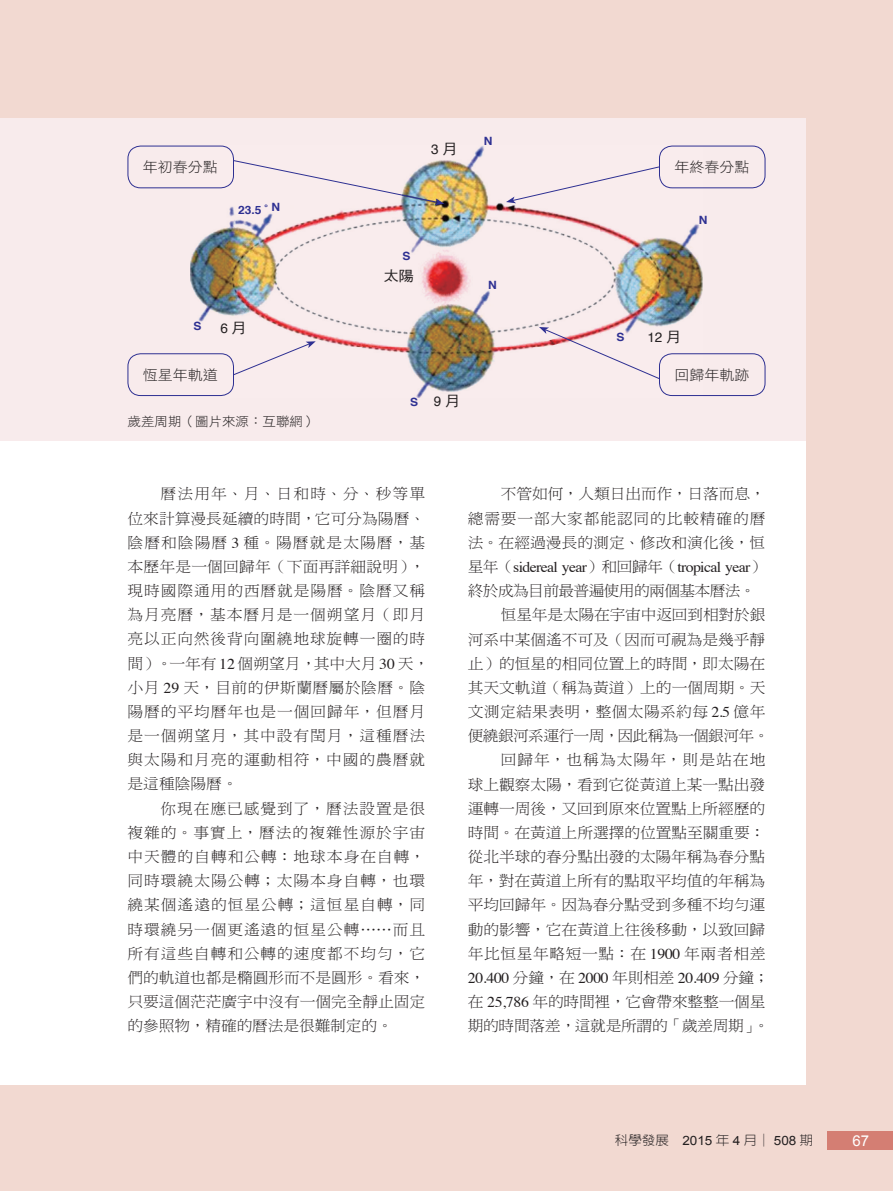
<style>
.page{position:relative;width:893px;height:1191px;background:#f2d9d1}
.page>*{position:absolute;margin:0;border:0;box-sizing:border-box;transform-origin:0 0}
.t1{font:15px/24.2px "DF Ming Std W3";letter-spacing:-.005em;color:#231f20;text-align:justify;scale:1.05 1}
.t2{font:15px/24.2px "DF Ming Std W3";letter-spacing:.055em;color:#231f20;scale:1.05 1}
.t3{font:15px "DF Ming Std W3";letter-spacing:-.04em;color:#231f20;scale:1.05 1}
.t4{font:15px "Times";letter-spacing:-.04em;color:#231f20;scale:1.05 1}
.t5{font:15px "Times";letter-spacing:-.02em;color:#231f20;scale:1.05 1}
.t6{font:15px "DF Ming Std W3";letter-spacing:.025em;color:#231f20;scale:1.05 1}
.t7{font:15px "DF Ming Std W3";letter-spacing:.04em;color:#231f20;scale:1.05 1}
.t8{font:15px "DF Ming Std W3";letter-spacing:.065em;color:#231f20;scale:1.05 1}
.t9{font:15px "Arial";color:#fff}
.t10{font:14.25px "DF Hei Std W3";color:#231f20;scale:1.05 1}
.t11{font:14.25px "DF Hei Std W5";color:#231f20;scale:1.05 1}
.t12{font:13.65px "Helvetica";color:#231f20}
.t13{font:300 12.9px "AR New Hei B5";color:#231f20;scale:1.05 1}
.t14{font:12.9px "DF Hei Std W3";color:#231f20;scale:1.05 1}
.t15{font:700 11.4px "Helvetica";color:#2e3092;scale:1.05 1}
.s1{font-family:"DF Hei Std W7";font-weight:400}
.s2{font-family:"DF Hei Std W5";font-size:14.25px}
.s3{font-family:"Times"}
.s4{font-family:"DF Ming Std W3"}
.s5{font-family:"Arial";font-weight:400}
</style>
<div class="page">
<div style="left:0;top:118px;width:805px;height:966px;background:#fff"></div>
<div style="left:828px;top:1131px;width:65px;height:18px;background:#d47e73"></div>
<div style="left:0;top:118px;width:805px;height:322px;background:#f8ebec"></div>
<img style="left:190px;top:146px;width:513px;height:252px">
<div style="left:128px;top:146px;width:106px;height:42px;border:1px solid #2e3092;border-radius:13px"></div>
<div style="left:128px;top:353px;width:106px;height:43px;border:1px solid #2e3092;border-radius:13px"></div>
<div style="left:659px;top:353px;width:106px;height:43px;border:1px solid #2e3092;border-radius:13px"></div>
<div style="left:659px;top:146px;width:106px;height:42px;border:1px solid #2e3092;border-radius:13px"></div>
<svg style="left:506px;top:166px;width:154px;height:37px"></svg>
<svg style="left:539px;top:327px;width:121px;height:52px"></svg>
<img style="left:233px;top:160px;width:211px;height:45px">
<svg style="left:233px;top:341px;width:83px;height:34px"></svg>
<p class="t10" style="left:143px;top:159px;width:73px">年初春分點</p>
<p class="t15" style="left:272px;top:197px;width:10px">N</p>
<p class="t15" style="left:238px;top:200px;width:38px">23.5 <span class="s1">°</span></p>
<p class="t15" style="left:194px;top:316px;width:9px">S</p>
<p class="t12" style="left:220px;top:317px;width:28px">6 <span class="s2">月</span></p>
<p class="t12" style="left:431px;top:138px;width:28px">3 <span class="s2">月</span></p>
<p class="t15" style="left:484px;top:132px;width:10px">N</p>
<p class="t15" style="left:403px;top:246px;width:9px">S</p>
<p class="t11" style="left:384px;top:268px;width:30px">太陽</p>
<p class="t15" style="left:488px;top:276px;width:10px">N</p>
<p class="t10" style="left:674px;top:159px;width:73px">年終春分點</p>
<p class="t15" style="left:699px;top:210px;width:10px">N</p>
<p class="t15" style="left:617px;top:327px;width:9px">S</p>
<p class="t12" style="left:647px;top:327px;width:35px">12 <span class="s2">月</span></p>
<p class="t10" style="left:143px;top:367px;width:73px">恆星年軌道</p>
<p class="t10" style="left:674px;top:367px;width:73px">回歸年軌跡</p>
<p class="t14" style="left:128px;top:414px;width:181px">歲差周期（圖片來源：互聯網）</p>
<p class="t15" style="left:410px;top:393px;width:9px">S</p>
<p class="t12" style="left:434px;top:390px;width:28px">9 <span class="s2">月</span></p>
<p class="t2" style="left:128px;top:482px;width:289px;text-indent:33px">曆法用年、月、日和時、分、秒等單位來計算漫長延續的時間，它可分為陽曆、陰曆和陰陽曆 <span class="s3">3</span> 種。陽曆就是太陽曆，基本歷年是一個回歸年（下面再詳細說明），現時國際通用的西曆就是陽曆。陰曆又稱為月亮曆，基本曆月是一個朔望月（即月亮以正向然後背向圍繞地球旋轉一圈的時間）。一年有 <span class="s3">12</span> 個朔望月，其中大月 <span class="s3">30</span> 天，小月 <span class="s3">29</span> 天，目前的伊斯蘭曆屬於陰曆。陰陽曆的平均曆年也是一個回歸年，但曆月是一個朔望月，其中設有閏月，這種曆法與太陽和月亮的運動相符，中國的農曆就是這種陰陽曆。</p>
<p class="t1" style="left:128px;top:796px;width:285px;text-indent:33px">你現在應已感覺到了，曆法設置是很複雜的。事實上，曆法的複雜性源於宇宙中天體的自轉和公轉：地球本身在自轉，同時環繞太陽公轉；太陽本身自轉，也環繞某個遙遠的恒星公轉；這恒星自轉，同時環繞另一個更遙遠的恒星公轉⋯⋯而且所有這些自轉和公轉的速度都不均勻，它們的軌道也都是橢圓形而不是圓形。看來，只要這個茫茫廣宇中沒有一個完全靜止固定的參照物，精確的曆法是很難制定的。</p>
<p class="t1" style="left:468px;top:482px;width:285px;text-indent:33px">不管如何，人類日出而作，日落而息，總需要一部大家都能認同的比較精確的曆法。在經過漫長的測定、修改和演化後，恒</p>
<p class="t4" style="left:468px;top:553px;width:285px"><span class="s4">星年（</span>sidereal year<span class="s4">）和回歸年（</span>tropical year<span class="s4">）</span></p>
<p class="t3" style="left:468px;top:582px;width:276px">終於成為目前最普遍使用的兩個基本曆法。</p>
<p class="t1" style="left:501px;top:602px;width:254px">恒星年是太陽在宇宙中返回到相對於銀</p>
<p class="t1" style="left:468px;top:627px;width:285px">河系中某個遙不可及（因而可視為是幾乎靜</p>
<p class="t1" style="left:468px;top:651px;width:285px">止）的恒星的相同位置上的時間，即太陽在</p>
<p class="t1" style="left:468px;top:675px;width:285px">其天文軌道（稱為黃道）上的一個周期。天</p>
<p class="t6" style="left:468px;top:703px;width:285px">文測定結果表明，整個太陽系約每 <span class="s3">2.5</span> 億年</p>
<p class="t3" style="left:468px;top:727px;width:289px">便繞銀河系運行一周，因此稱為一個銀河年。</p>
<p class="t8" style="left:501px;top:752px;width:254px">回歸年，也稱為太陽年，則是站在地</p>
<p class="t1" style="left:468px;top:772px;width:285px">球上觀察太陽，看到它從黃道上某一點出發</p>
<p class="t1" style="left:468px;top:796px;width:285px">運轉一周後，又回到原來位置點上所經歷的</p>
<p class="t1" style="left:468px;top:820px;width:285px">時間。在黃道上所選擇的位置點至關重要：</p>
<p class="t1" style="left:468px;top:844px;width:285px">從北半球的春分點出發的太陽年稱為春分點</p>
<p class="t1" style="left:468px;top:868px;width:285px">年，對在黃道上所有的點取平均值的年稱為</p>
<p class="t1" style="left:468px;top:892px;width:285px">平均回歸年。因為春分點受到多種不均勻運</p>
<p class="t1" style="left:468px;top:917px;width:285px">動的影響，它在黃道上往後移動，以致回歸</p>
<p class="t7" style="left:468px;top:945px;width:285px">年比恒星年略短一點：在 <span class="s3">1900</span> 年兩者相差</p>
<p class="t5" style="left:468px;top:964px;width:289px">20.400 <span class="s4">分鐘，在</span> 2000 <span class="s4">年則相差</span> 20.409 <span class="s4">分鐘；</span></p>
<p class="t1" style="left:468px;top:989px;width:289px">在 <span class="s3">25,786</span> 年的時間裡，它會帶來整整一個星期的時間落差，這就是所謂的「歲差周期」。</p>
<p class="t13" style="left:615px;top:1133px;width:190px">科學發展　<span class="s5">2015</span> 年 <span class="s5">4</span> 月│ <span class="s5">508</span> 期</p>
<p class="t9" style="left:852px;top:1131px;width:18px">67</p>
</div>
